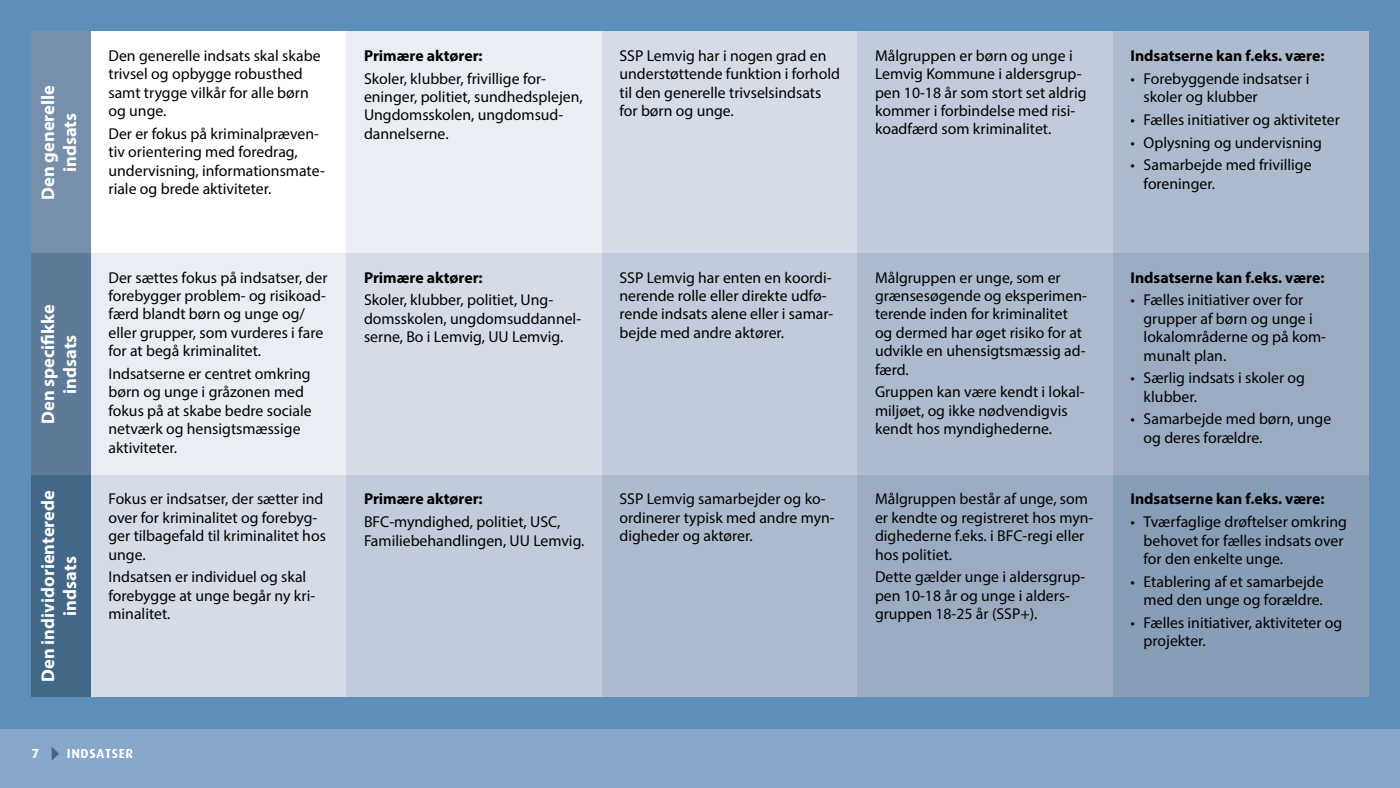
<style>
.page{position:relative;width:1400px;height:788px;background:#fff}
.page>*{position:absolute;margin:0;border:0;box-sizing:border-box;transform-origin:0 0}
.t1{font:700 18.38px/22.1px "Myriad Pro";color:#fff;text-align:center}
.t2{font:15.75px/18.4px "Myriad Pro";color:#000}
.t3{font:700 15.75px "Myriad Pro";color:#000}
.t4{font:700 13.12px "Dax";letter-spacing:.05em;color:#fff;scale:1.05 1}
.s1{color:#436786}
</style>
<div class="page">
<div style="left:0;top:728px;width:1400px;height:60px;background:#87a7cb"></div>
<div style="left:0;top:0;width:1400px;height:728px;background:#5e8eba"></div>
<div style="left:32px;top:32px;width:59px;height:221px;background:#768faa"></div>
<div style="left:32px;top:253px;width:59px;height:222px;background:#5d7a98"></div>
<div style="left:32px;top:475px;width:59px;height:221px;background:#436786"></div>
<div style="left:91px;top:32px;width:255px;height:221px;background:#fff"></div>
<div style="left:346px;top:32px;width:256px;height:221px;background:#eaedf3"></div>
<div style="left:602px;top:32px;width:256px;height:221px;background:#d5dce7"></div>
<div style="left:858px;top:32px;width:255px;height:221px;background:#c1cbdb"></div>
<div style="left:1113px;top:32px;width:255px;height:221px;background:#aebbcf"></div>
<div style="left:91px;top:253px;width:255px;height:222px;background:#eaedf3"></div>
<div style="left:346px;top:253px;width:256px;height:222px;background:#d5dce7"></div>
<div style="left:602px;top:253px;width:256px;height:222px;background:#c1cbdb"></div>
<div style="left:858px;top:253px;width:255px;height:222px;background:#aebbcf"></div>
<div style="left:1113px;top:253px;width:255px;height:222px;background:#9bacc2"></div>
<div style="left:91px;top:475px;width:255px;height:221px;background:#d5dce7"></div>
<div style="left:346px;top:475px;width:256px;height:221px;background:#c1cbdb"></div>
<div style="left:602px;top:475px;width:256px;height:221px;background:#aebbcf"></div>
<div style="left:858px;top:475px;width:255px;height:221px;background:#9bacc2"></div>
<div style="left:1113px;top:475px;width:255px;height:221px;background:#889db6"></div>
<p class="t1" style="left:36px;top:199px;width:116px;rotate:-90deg">Den generelle indsats</p>
<p class="t1" style="left:36px;top:424px;width:121px;rotate:-90deg">Den specifikke indsats</p>
<p class="t1" style="left:36px;top:681px;width:193px;rotate:-90deg">Den individorienterede indsats</p>
<p class="t2" style="left:108px;top:46px;width:214px">Den generelle indsats skal skabe trivsel og opbygge robusthed samt trygge vilkår for alle børn og unge.</p>
<p class="t2" style="left:108px;top:124px;width:218px">Der er fokus på kriminalpræven&shy;tiv orientering med foredrag, undervisning, informationsmate&shy;riale og brede aktiviteter.</p>
<p class="t2" style="left:108px;top:268px;width:221px">Der sættes fokus på indsatser, der forebygger problem- og risikoad&shy;færd blandt børn og unge og/ eller grupper, som vurderes i fare for at begå kriminalitet.</p>
<p class="t2" style="left:108px;top:364px;width:205px">Indsatserne er centret omkring børn og unge i gråzonen med fokus på at skabe bedre sociale netværk og hensigtsmæssige aktiviteter.</p>
<p class="t2" style="left:108px;top:489px;width:219px">Fokus er indsatser, der sætter ind over for kriminalitet og forebyg&shy;ger tilbagefald til kriminalitet hos unge.</p>
<p class="t2" style="left:108px;top:567px;width:208px">Indsatsen er individuel og skal forebygge at unge begår ny kri&shy;minalitet.</p>
<p class="t4" style="left:32px;top:745px;width:98px">7 <span class="s1">✔</span>INDSATSER</p>
<p class="t3" style="left:364px;top:45px;width:120px">Primære aktører:</p>
<p class="t2" style="left:364px;top:69px;width:220px">Skoler, klubber, frivillige for&shy;eninger, politiet, sundhedsplejen,<br>Ungdomsskolen, ungdomsud&shy;dannelserne.</p>
<p class="t2" style="left:620px;top:46px;width:222px">SSP Lemvig har i nogen grad en understøttende funktion i forhold til den generelle trivselsindsats for børn og unge.</p>
<p class="t2" style="left:875px;top:46px;width:213px">Målgruppen er børn og unge i<br>Lemvig Kommune i aldersgrup&shy;pen 10-18 år som stort set aldrig kommer i forbindelse med risi&shy;koadfærd som kriminalitet.</p>
<p class="t3" style="left:1130px;top:45px;width:195px">Indsatserne kan f.eks. være:</p>
<p class="t2" style="left:1144px;top:69px;width:167px;text-indent:-13px">• Forebyggende indsatser i skoler og klubber</p>
<p class="t2" style="left:1130px;top:110px;width:211px">• Fælles initiativer og aktiviteter</p>
<p class="t2" style="left:1130px;top:133px;width:193px">• Oplysning og undervisning</p>
<p class="t2" style="left:1144px;top:155px;width:169px;text-indent:-13px">• Samarbejde med frivillige foreninger.</p>
<p class="t3" style="left:364px;top:267px;width:120px">Primære aktører:</p>
<p class="t2" style="left:364px;top:291px;width:219px">Skoler, klubber, politiet, Ung&shy;domsskolen, ungdomsuddannel&shy;serne, Bo i Lemvig, UU Lemvig.</p>
<p class="t2" style="left:620px;top:268px;width:215px">SSP Lemvig har enten en koordi&shy;nerende rolle eller direkte udfø&shy;rende indsats alene eller i samar&shy;bejde med andre aktører.</p>
<p class="t2" style="left:875px;top:268px;width:213px">Målgruppen er unge, som er grænsesøgende og eksperimen&shy;terende inden for kriminalitet og dermed har øget risiko for at udvikle en uhensigtsmæssig ad&shy;færd.</p>
<p class="t2" style="left:875px;top:382px;width:211px">Gruppen kan være kendt i lokal&shy;miljøet, og ikke nødvendigvis kendt hos myndighederne.</p>
<p class="t3" style="left:1130px;top:267px;width:195px">Indsatserne kan f.eks. være:</p>
<p class="t2" style="left:1144px;top:291px;width:184px;text-indent:-13px">• Fælles initiativer over for grupper af børn og unge i lokalområderne og på kom&shy;munalt plan.</p>
<p class="t2" style="left:1144px;top:368px;width:163px;text-indent:-13px">• Særlig indsats i skoler og klubber.</p>
<p class="t2" style="left:1144px;top:410px;width:189px;text-indent:-13px">• Samarbejde med børn, unge og deres forældre.</p>
<p class="t3" style="left:364px;top:489px;width:120px">Primære aktører:</p>
<p class="t2" style="left:364px;top:512px;width:221px">BFC-myndighed, politiet, USC,<br>Familiebehandlingen, UU Lemvig.</p>
<p class="t2" style="left:620px;top:489px;width:217px">SSP Lemvig samarbejder og ko&shy;ordinerer typisk med andre myn&shy;digheder og aktører.</p>
<p class="t2" style="left:875px;top:489px;width:220px">Målgruppen består af unge, som er kendte og registreret hos myn&shy;dighederne f.eks. i BFC-regi eller hos politiet.</p>
<p class="t2" style="left:875px;top:567px;width:212px">Dette gælder unge i aldersgrup&shy;pen 10-18 år og unge i alders&shy;gruppen 18-25 år (SSP+).</p>
<p class="t3" style="left:1130px;top:489px;width:195px">Indsatserne kan f.eks. være:</p>
<p class="t2" style="left:1144px;top:512px;width:205px;text-indent:-13px">• Tværfaglige drøftelser omkring behovet for fælles indsats over for den enkelte unge.</p>
<p class="t2" style="left:1130px;top:572px;width:195px;text-align:right">• Etablering af et samarbejde med den unge og forældre.</p>
<p class="t2" style="left:1144px;top:613px;width:200px;text-indent:-13px">• Fælles initiativer, aktiviteter og projekter.</p>
</div>
